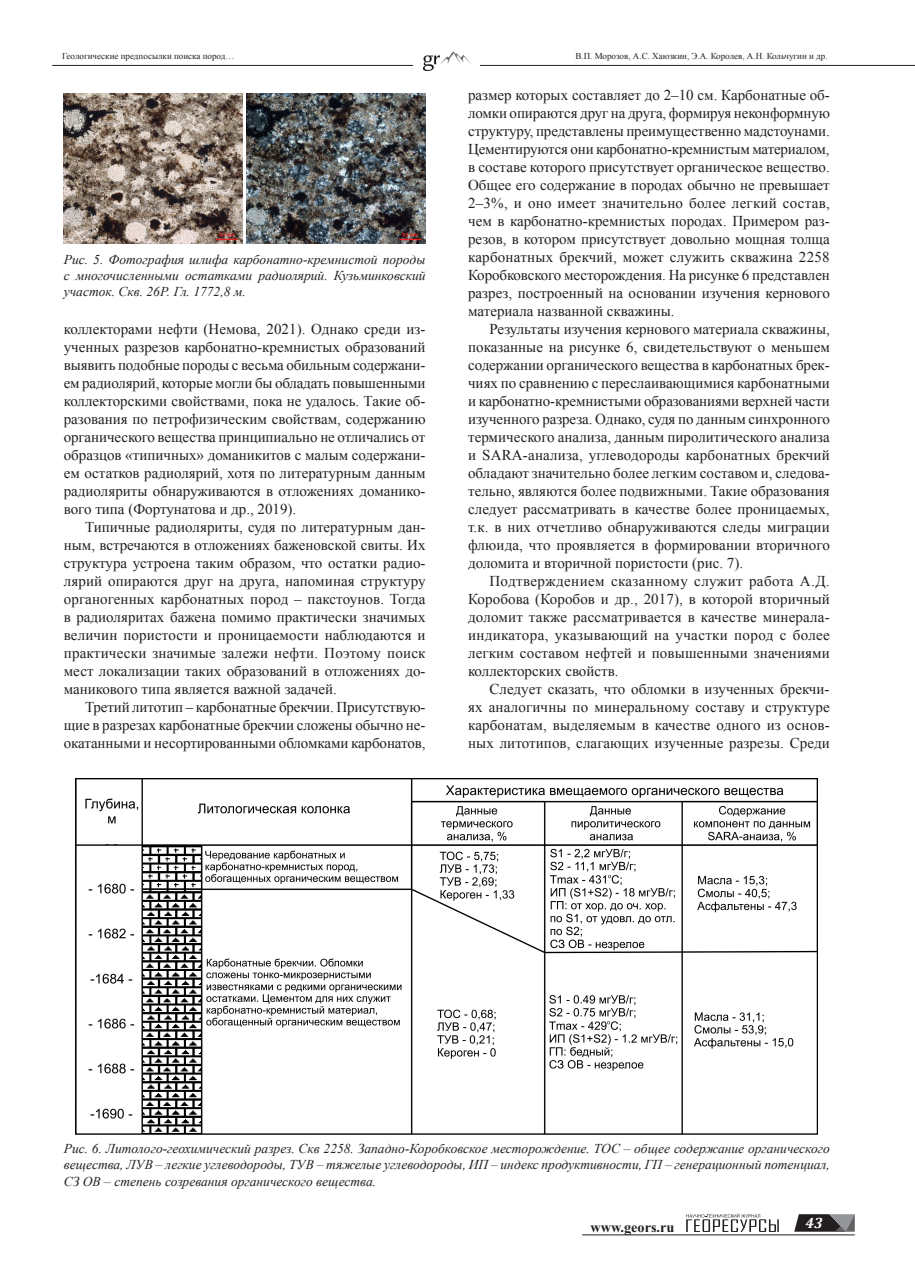
<style>
.page{position:relative;width:915px;height:1276px;background:#fff}
.page>*{position:absolute;margin:0;border:0;box-sizing:border-box;transform-origin:0 0}
.t1{font:15px/18px "Times New Roman";color:#231f20;text-align:justify}
.t2{font:italic 700 15px "Cambria";color:#fff}
.t3{font:700 14.25px "Times New Roman";color:#231f20}
.t4{font:italic 13.5px/16.2px "Times New Roman";color:#231f20;text-align:justify}
.t5{font:9px "Times New Roman";color:#231f20}
</style>
<div class="page">
<hr style="left:582px;top:1234px;width:272px;height:1px;background:#231f20">
<svg style="left:686px;top:1213px;width:92px;height:19px"></svg>
<svg style="left:794px;top:1214px;width:60px;height:17px"></svg>
<hr style="left:52px;top:65px;width:862px;height:1px;background:#231f20">
<img style="left:413px;top:51px;width:66px;height:20px">
<img style="left:64px;top:94px;width:178px;height:149px">
<img style="left:247px;top:94px;width:178px;height:149px">
<img style="left:76px;top:779px;width:740px;height:355px">
<p class="t5" style="left:62px;top:50px;width:174px">Геологические предпосылки поиска пород…</p>
<p class="t5" style="left:575px;top:50px;width:253px">В.П. Морозов, А.С. Хаюзкин, Э.А. Королев, А.Н. Кольчугин и др.</p>
<p class="t4" style="left:64px;top:251px;width:363px">Рис. 5. Фотография шлифа карбонатно-кремнистой породы с многочисленными остатками радиолярий. Кузьминковский участок. Скв. 26Р. Гл. 1772,8 м.</p>
<p class="t1" style="left:64px;top:320px;width:363px">коллекторами нефти (Немова, 2021). Однако среди из&shy;ученных разрезов карбонатно-кремнистых образований выявить подобные породы с весьма обильным содержани&shy;ем радиолярий, которые могли бы обладать повышенными коллекторскими свойствами, пока не удалось. Такие об&shy;разования по петрофизическим свойствам, содержанию органического вещества принципиально не отличались от образцов «типичных» доманикитов с малым содержани&shy;ем остатков радиолярий, хотя по литературным данным радиоляриты обнаруживаются в отложениях доманико&shy;вого типа (Фортунатова и др., 2019).</p>
<p class="t1" style="left:64px;top:518px;width:363px;text-indent:21px">Типичные радиоляриты, судя по литературным дан&shy;ным, встречаются в отложениях баженовской свиты. Их структура устроена таким образом, что остатки радио&shy;лярий опираются друг на друга, напоминая структуру органогенных карбонатных пород – пакстоунов. Тогда в радиоляритах бажена помимо практически значимых величин пористости и проницаемости наблюдаются и практически значимые залежи нефти. Поэтому поиск мест локализации таких образований в отложениях до&shy;маникового типа является важной задачей.</p>
<p class="t1" style="left:64px;top:698px;width:363px;text-indent:21px">Третий литотип – карбонатные брекчии. Присутствую&shy;щие в разрезах карбонатные брекчии сложены обычно не&shy;окатанными и несортированными обломками карбонатов,</p>
<p class="t1" style="left:468px;top:85px;width:363px">размер которых составляет до 2–10 см. Карбонатные об&shy;ломки опираются друг на друга, формируя неконформную структуру, представлены преимущественно мадстоунами.<br>Цементируются они карбонатно-кремнистым материалом, в составе которого присутствует органическое вещество.<br>Общее его содержание в породах обычно не превышает 2–3%, и оно имеет значительно более легкий состав, чем в карбонатно-кремнистых породах. Примером раз&shy;резов, в котором присутствует довольно мощная толща карбонатных брекчий, может служить скважина 2258<br>Коробковского месторождения. На рисунке 6 представлен разрез, построенный на основании изучения кернового материала названной скважины.</p>
<p class="t1" style="left:468px;top:319px;width:363px;text-indent:21px">Результаты изучения кернового материала скважины, показанные на рисунке 6, свидетельствуют о меньшем содержании органического вещества в карбонатных брек&shy;чиях по сравнению с переслаивающимися карбонатными и карбонатно-кремнистыми образованиями верхней части изученного разреза. Однако, судя по данным синхронного термического анализа, данным пиролитического анализа и SARA-анализа, углеводороды карбонатных брекчий обладают значительно более легким составом и, следова&shy;тельно, являются более подвижными. Такие образования следует рассматривать в качестве более проницаемых, т.к. в них отчетливо обнаруживаются следы миграции флюида, что проявляется в формировании вторичного доломита и вторичной пористости (рис. 7).</p>
<p class="t1" style="left:468px;top:571px;width:363px;text-indent:21px">Подтверждением сказанному служит работа А.Д.<br>Коробова (Коробов и др., 2017), в которой вторичный доломит также рассматривается в качестве минерала&shy;индикатора, указывающий на участки пород с более легким составом нефтей и повышенными значениями коллекторских свойств.</p>
<p class="t1" style="left:468px;top:679px;width:363px;text-indent:21px">Следует сказать, что обломки в изученных брекчи&shy;ях аналогичны по минеральному составу и структуре карбонатам, выделяемым в качестве одного из основ&shy;ных литотипов, слагающих изученные разрезы. Среди</p>
<p class="t4" style="left:64px;top:1140px;width:767px">Рис. 6. Литолого-геохимический разрез. Скв 2258. Западно-Коробковское месторождение. ТОС – общее содержание органического вещества, ЛУВ – легкие углеводороды, ТУВ – тяжелые углеводороды, ИП – индекс продуктивности, ГП – генерационный потенциал, СЗ ОВ – степень созревания органического вещества.</p>
<p class="t3" style="left:590px;top:1217px;width:85px">www.geors.ru</p>
<p class="t2" style="left:805px;top:1212px;width:19px">43</p>
</div>
